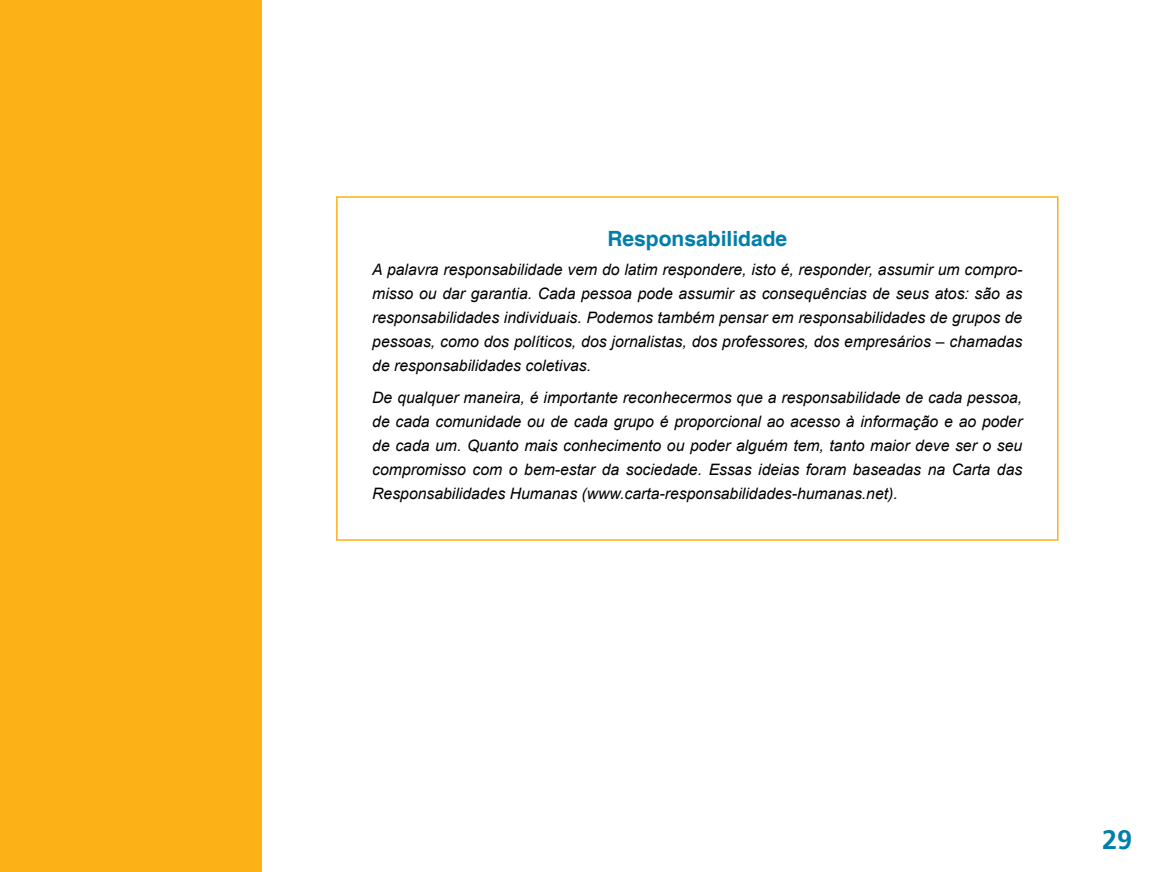
<style>
.page{position:relative;width:1170px;height:872px;background:#fff}
.page>*{position:absolute;margin:0;border:0;box-sizing:border-box;transform-origin:0 0}
.t1{font:700 27px "Frutiger 65";color:#007fab}
.t2{font:700 21px "Helvetica";color:#007fab}
.t3{font:italic 15.75px/24px "Arial";color:#000;text-align:justify}
</style>
<div class="page">
<div style="left:0;top:0;width:261px;height:872px;background:#fcb116"></div>
<div style="left:336px;top:196px;width:722px;height:345px;border:2px solid #fcb116"></div>
<h2 class="t2" style="left:607px;top:226px;width:181px">Responsabilidade</h2>
<p class="t3" style="left:372px;top:257px;width:651px">A palavra responsabilidade vem do latim respondere, isto é, responder, assumir um compro&shy;misso ou dar garantia. Cada pessoa pode assumir as consequências de seus atos: são as responsabilidades individuais. Podemos também pensar em responsabilidades de grupos de pessoas, como dos políticos, dos jornalistas, dos professores, dos empresários – chamadas de responsabilidades coletivas.</p>
<p class="t3" style="left:372px;top:386px;width:651px">De qualquer maneira, é importante reconhecermos que a responsabilidade de cada pessoa, de cada comunidade ou de cada grupo é proporcional ao acesso à informação e ao poder de cada um. Quanto mais conhecimento ou poder alguém tem, tanto maior deve ser o seu compromisso com o bem-estar da sociedade. Essas ideias foram baseadas na Carta das Responsabilidades Humanas (www.carta-responsabilidades-humanas.net).</p>
<h1 class="t1" style="left:1101px;top:823px;width:32px">29</h1>
</div>
